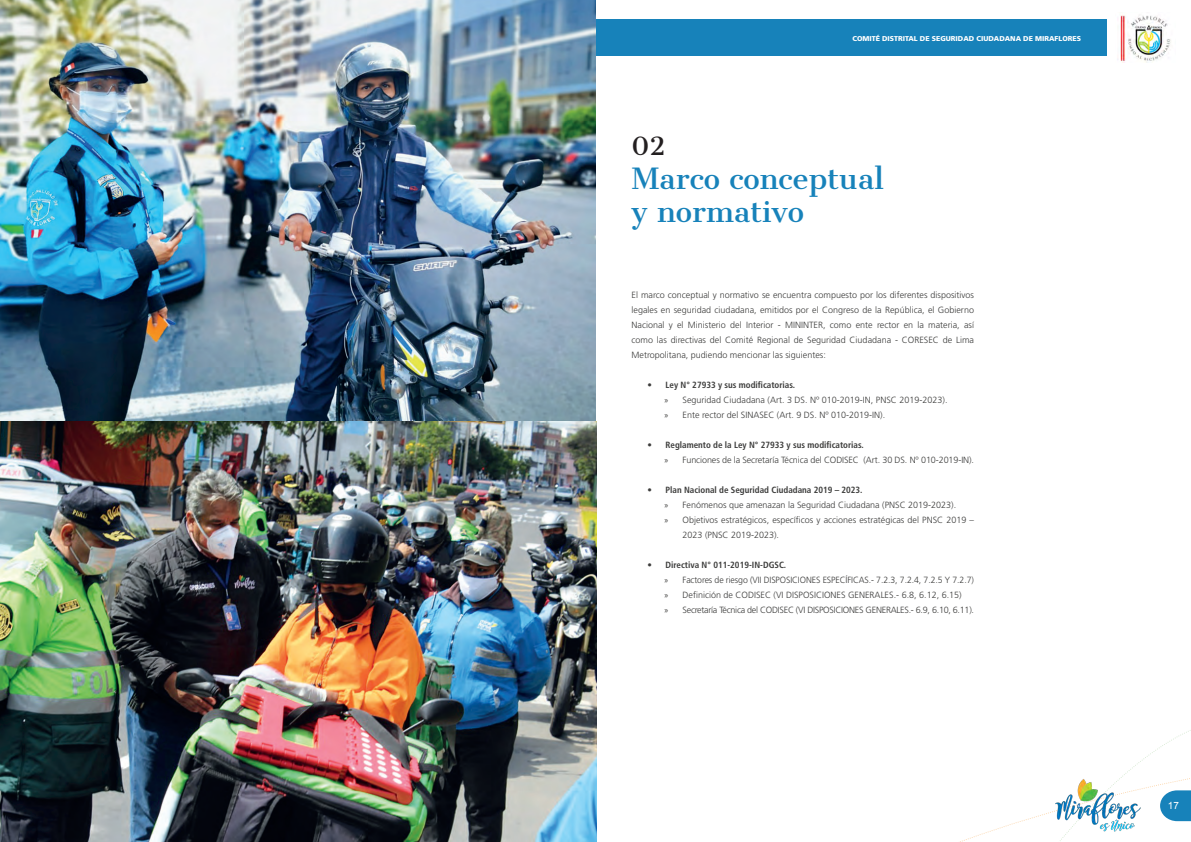
<style>
.page{position:relative;width:1191px;height:842px;background:#fff}
.page>*{position:absolute;margin:0;border:0;box-sizing:border-box;transform-origin:0 0}
.t1{font:28px/33.6px "Cantata One";color:#1782ba}
.t2{font:24px "Cantata One";color:#231f20}
.t3{font:10px "Arial";color:#fff}
.t4{font:300 9px/15px "Frutiger LT Std";color:#3c3c3b;text-align:justify}
.t5{font:700 condensed 9px "Frutiger LT Std";color:#3c3c3b}
.t6{font:300 9px "Frutiger LT Std";letter-spacing:-.03em;color:#3c3c3b}
.t7{font:900 7px "Frutiger LT Std";color:#fff}
.s1{font-family:"Myriad Pro";font-weight:400}
</style>
<div class="page">
<div style="left:343px;top:19px;width:763px;height:37px;background:#1782ba"></div>
<img style="left:1117px;top:14px;width:54px;height:49px">
<svg style="left:960px;top:730px;width:231px;height:112px"></svg>
<img style="left:1040px;top:777px;width:115px;height:58px">
<img style="left:0;top:0;width:596px;height:842px">
<p class="t7" style="left:852px;top:35px;width:230px">COMITÉ DISTRITAL DE SEGURIDAD CIUDADANA DE MIRAFLORES</p>
<p class="t2" style="left:631px;top:131px;width:36px">02</p>
<p class="t1" style="left:631px;top:162px;width:254px">Marco conceptual y normativo</p>
<p class="t4" style="left:631px;top:288px;width:344px">El marco conceptual y normativo se encuentra compuesto por los diferentes dispositivos legales en seguridad ciudadana, emitidos por el Congreso de la República, el Gobierno Nacional y el Ministerio del Interior - MININTER, como ente rector en la materia, así como las directivas del Comité Regional de Seguridad Ciudadana - CORESEC de Lima Metropolitana, pudiendo mencionar las siguientes:</p>
<p class="t5" style="left:647px;top:380px;width:149px">• Ley N° 27933 y sus modificatorias.</p>
<p class="t4" style="left:664px;top:393px;width:284px"><span class="s1">»</span> Seguridad Ciudadana (Art. 3 DS. Nº 010-2019-IN, PNSC 2019-2023).</p>
<p class="t4" style="left:664px;top:408px;width:222px"><span class="s1">»</span> Ente rector del SINASEC (Art. 9 DS. Nº 010-2019-IN).</p>
<p class="t5" style="left:647px;top:440px;width:218px">• Reglamento de la Ley N° 27933 y sus modificatorias.</p>
<p class="t4" style="left:664px;top:453px;width:311px"><span class="s1">»</span> Funciones de la Secretaría Técnica del CODISEC (Art. 30 DS. Nº 010-2019-IN).</p>
<p class="t5" style="left:647px;top:485px;width:217px">• Plan Nacional de Seguridad Ciudadana 2019 – 2023.</p>
<p class="t4" style="left:664px;top:498px;width:293px"><span class="s1">»</span> Fenómenos que amenazan la Seguridad Ciudadana (PNSC 2019-2023).</p>
<p class="t4" style="left:682px;top:512px;width:293px;text-indent:-18px"><span class="s1">»</span> Objetivos estratégicos, específicos y acciones estratégicas del PNSC 2019 –<br>2023 (PNSC 2019-2023).</p>
<p class="t5" style="left:647px;top:559px;width:140px">• Directiva N° 011-2019-IN-DGSC.</p>
<p class="t4" style="left:664px;top:572px;width:311px"><span class="s1">»</span> Factores de riesgo (VII DISPOSICIONES ESPECÍFICAS.- 7.2.3, 7.2.4, 7.2.5 Y 7.2.7)</p>
<p class="t4" style="left:664px;top:587px;width:299px"><span class="s1">»</span> Definición de CODISEC (VI DISPOSICIONES GENERALES.- 6.8, 6.12, 6.15)</p>
<p class="t6" style="left:664px;top:605px;width:311px"><span class="s1">»</span> Secretaría Técnica del CODISEC (VI DISPOSICIONES GENERALES.- 6.9, 6.10, 6.11).</p>
<p class="t3" style="left:1168px;top:799px;width:13px">17</p>
</div>
